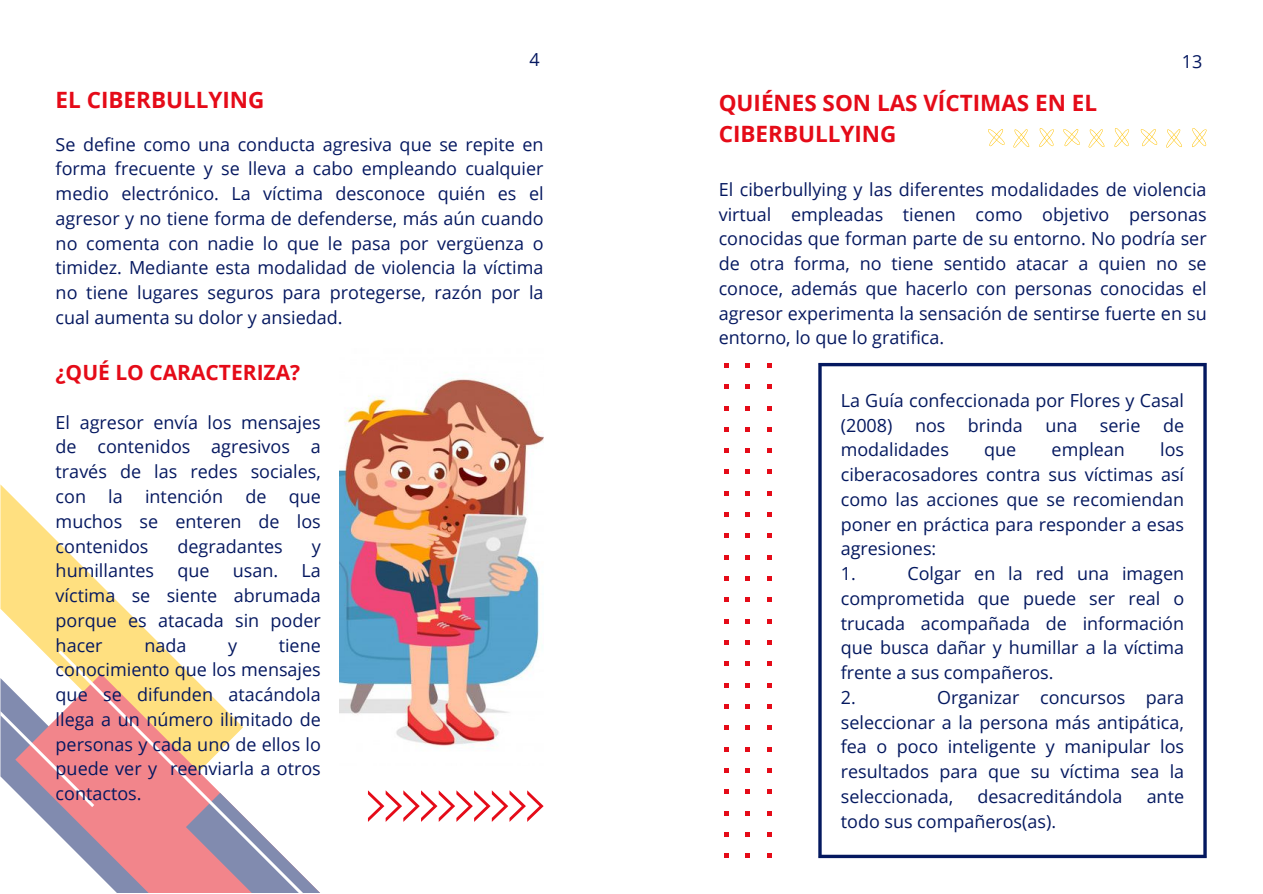
<style>
.page{position:relative;width:1263px;height:894px;background:#fff}
.page>*{position:absolute;margin:0;border:0;box-sizing:border-box;transform-origin:0 0}
.t1{font:700 22.5px/31.5px "Open Sans";color:#e50b18}
.t2{font:700 21px "Open Sans";color:#e50b18}
.t3{font:18px/24.8px "Open Sans";color:#051860;text-align:justify}
.t4{font:18px/24.8px "Open Sans";color:#04185f;text-align:justify}
</style>
<div class="page">
<svg style="left:368px;top:790px;width:175px;height:31px"></svg>
<svg style="left:0;top:484px;width:166px;height:227px"></svg>
<svg style="left:15px;top:673px;width:44px;height:162px"></svg>
<svg style="left:0;top:711px;width:59px;height:95px;background:#ba9cb0"></svg>
<svg style="left:303px;top:876px;width:16px;height:16px"></svg>
<svg style="left:59px;top:650px;width:244px;height:242px"></svg>
<svg style="left:818px;top:366px;width:4px;height:488px;background:#2a3b77"></svg>
<svg style="left:1203px;top:366px;width:4px;height:488px;background:#2a3b77"></svg>
<hr style="left:818px;top:363px;width:389px;height:3px;background:#04185f">
<hr style="left:818px;top:854px;width:389px;height:3px;background:#04185f">
<img style="left:340px;top:378px;width:203px;height:371px">
<svg style="left:724px;top:363px;width:5px;height:4px"></svg>
<svg style="left:724px;top:384px;width:5px;height:5px"></svg>
<svg style="left:724px;top:406px;width:5px;height:4px"></svg>
<svg style="left:724px;top:427px;width:5px;height:4px"></svg>
<svg style="left:724px;top:448px;width:5px;height:5px"></svg>
<svg style="left:724px;top:469px;width:5px;height:5px"></svg>
<svg style="left:724px;top:491px;width:5px;height:4px"></svg>
<svg style="left:724px;top:512px;width:5px;height:5px"></svg>
<svg style="left:724px;top:533px;width:5px;height:5px"></svg>
<svg style="left:724px;top:555px;width:5px;height:4px"></svg>
<svg style="left:724px;top:576px;width:5px;height:5px"></svg>
<svg style="left:724px;top:597px;width:5px;height:5px"></svg>
<svg style="left:724px;top:619px;width:5px;height:4px"></svg>
<svg style="left:724px;top:640px;width:5px;height:5px"></svg>
<svg style="left:724px;top:661px;width:5px;height:5px"></svg>
<svg style="left:724px;top:683px;width:5px;height:4px"></svg>
<svg style="left:724px;top:704px;width:5px;height:4px"></svg>
<svg style="left:724px;top:725px;width:5px;height:5px"></svg>
<svg style="left:724px;top:747px;width:5px;height:4px"></svg>
<svg style="left:724px;top:768px;width:5px;height:4px"></svg>
<svg style="left:724px;top:789px;width:5px;height:5px"></svg>
<svg style="left:724px;top:811px;width:5px;height:4px"></svg>
<svg style="left:724px;top:832px;width:5px;height:4px"></svg>
<svg style="left:724px;top:853px;width:5px;height:4px"></svg>
<svg style="left:745px;top:363px;width:5px;height:4px"></svg>
<svg style="left:745px;top:384px;width:5px;height:5px"></svg>
<svg style="left:745px;top:406px;width:5px;height:4px"></svg>
<svg style="left:745px;top:427px;width:5px;height:4px"></svg>
<svg style="left:745px;top:448px;width:5px;height:5px"></svg>
<svg style="left:745px;top:469px;width:5px;height:5px"></svg>
<svg style="left:745px;top:491px;width:5px;height:4px"></svg>
<svg style="left:745px;top:512px;width:5px;height:5px"></svg>
<svg style="left:745px;top:533px;width:5px;height:5px"></svg>
<svg style="left:745px;top:555px;width:5px;height:4px"></svg>
<svg style="left:745px;top:576px;width:5px;height:5px"></svg>
<svg style="left:745px;top:597px;width:5px;height:5px"></svg>
<svg style="left:745px;top:619px;width:5px;height:4px"></svg>
<svg style="left:745px;top:640px;width:5px;height:5px"></svg>
<svg style="left:745px;top:661px;width:5px;height:5px"></svg>
<svg style="left:745px;top:683px;width:5px;height:4px"></svg>
<svg style="left:745px;top:704px;width:5px;height:4px"></svg>
<svg style="left:745px;top:725px;width:5px;height:5px"></svg>
<svg style="left:745px;top:747px;width:5px;height:4px"></svg>
<svg style="left:745px;top:768px;width:5px;height:4px"></svg>
<svg style="left:745px;top:789px;width:5px;height:5px"></svg>
<svg style="left:745px;top:811px;width:5px;height:4px"></svg>
<svg style="left:745px;top:832px;width:5px;height:4px"></svg>
<svg style="left:745px;top:853px;width:5px;height:4px"></svg>
<svg style="left:767px;top:363px;width:4px;height:4px"></svg>
<svg style="left:767px;top:384px;width:4px;height:5px"></svg>
<svg style="left:767px;top:406px;width:4px;height:4px"></svg>
<svg style="left:767px;top:427px;width:4px;height:4px"></svg>
<svg style="left:767px;top:448px;width:4px;height:5px"></svg>
<svg style="left:767px;top:469px;width:4px;height:5px"></svg>
<svg style="left:767px;top:491px;width:4px;height:4px"></svg>
<svg style="left:767px;top:512px;width:4px;height:5px"></svg>
<svg style="left:767px;top:533px;width:4px;height:5px"></svg>
<svg style="left:767px;top:555px;width:4px;height:4px"></svg>
<svg style="left:767px;top:576px;width:4px;height:5px"></svg>
<svg style="left:767px;top:597px;width:4px;height:5px"></svg>
<svg style="left:767px;top:619px;width:4px;height:4px"></svg>
<svg style="left:767px;top:640px;width:4px;height:5px"></svg>
<svg style="left:767px;top:661px;width:4px;height:5px"></svg>
<svg style="left:767px;top:683px;width:4px;height:4px"></svg>
<svg style="left:767px;top:704px;width:4px;height:4px"></svg>
<svg style="left:767px;top:725px;width:4px;height:5px"></svg>
<svg style="left:767px;top:747px;width:4px;height:4px"></svg>
<svg style="left:767px;top:768px;width:4px;height:4px"></svg>
<svg style="left:767px;top:789px;width:4px;height:5px"></svg>
<svg style="left:767px;top:811px;width:4px;height:4px"></svg>
<svg style="left:767px;top:832px;width:4px;height:4px"></svg>
<svg style="left:767px;top:853px;width:4px;height:4px"></svg>
<svg style="left:1141px;top:128px;width:65px;height:20px"></svg>
<svg style="left:1063px;top:128px;width:66px;height:20px"></svg>
<svg style="left:988px;top:128px;width:66px;height:20px"></svg>
<p class="t3" style="left:530px;top:46px;width:12px">4</p>
<p class="t3" style="left:1182px;top:48px;width:22px">13</p>
<p class="t1" style="left:56px;top:84px;width:210px">EL CIBERBULLYING</p>
<p class="t3" style="left:56px;top:131px;width:489px">Se define como una conducta agresiva que se repite en forma frecuente y se lleva a cabo empleando cualquier medio electrónico. La víctima desconoce quién es el agresor y no tiene forma de defenderse, más aún cuando no comenta con nadie lo que le pasa por vergüenza o timidez. Mediante esta modalidad de violencia la víctima no tiene lugares seguros para protegerse, razón por la cual aumenta su dolor y ansiedad.</p>
<p class="t2" style="left:56px;top:357px;width:246px">¿QUÉ LO CARACTERIZA?</p>
<p class="t3" style="left:56px;top:409px;width:267px">El agresor envía los mensajes de contenidos agresivos a través de las redes sociales, con la intención de que muchos se enteren de los contenidos</p>
<p class="t3" style="left:177px;top:533px;width:107px">degradantes</p>
<p class="t3" style="left:312px;top:533px;width:11px">y</p>
<p class="t3" style="left:56px;top:557px;width:100px">humillantes</p>
<p class="t3" style="left:177px;top:557px;width:34px">que</p>
<p class="t3" style="left:233px;top:557px;width:47px">usan.</p>
<p class="t3" style="left:56px;top:557px;width:267px;text-indent:246px">La víctima se siente abrumada porque es atacada sin poder hacer</p>
<p class="t3" style="left:144px;top:632px;width:44px">nada</p>
<p class="t3" style="left:228px;top:632px;width:11px">y</p>
<p class="t3" style="left:56px;top:632px;width:267px;text-indent:223px">tiene conocimiento que los mensajes que se difunden atacándola llega a un número ilimitado de personas y cada uno de ellos lo puede ver y reenviarla a otros contactos.</p>
<p class="t1" style="left:719px;top:86px;width:380px">QUIÉNES SON LAS VÍCTIMAS EN EL<br>CIBERBULLYING</p>
<p class="t3" style="left:719px;top:176px;width:489px">El ciberbullying y las diferentes modalidades de violencia virtual empleadas tienen como objetivo personas conocidas que forman parte de su entorno. No podría ser de otra forma, no tiene sentido atacar a quien no se conoce, además que hacerlo con personas conocidas el agresor experimenta la sensación de sentirse fuerte en su entorno, lo que lo gratifica.</p>
<p class="t4" style="left:841px;top:387px;width:345px">La Guía confeccionada por Flores y Casal (2008)</p>
<p class="t4" style="left:915px;top:412px;width:32px">nos</p>
<p class="t4" style="left:968px;top:412px;width:56px">brinda</p>
<p class="t4" style="left:1045px;top:412px;width:34px">una</p>
<p class="t4" style="left:1100px;top:412px;width:86px">serie de</p>
<p class="t4" style="left:841px;top:437px;width:110px">modalidades</p>
<p class="t4" style="left:984px;top:437px;width:34px">que</p>
<p class="t4" style="left:1052px;top:437px;width:75px">emplean</p>
<p class="t4" style="left:841px;top:437px;width:345px;text-indent:319px">los ciberacosadores contra sus víctimas así como las acciones que se recomiendan poner en práctica para responder a esas agresiones:</p>
<p class="t4" style="left:841px;top:560px;width:16px">1.</p>
<p class="t4" style="left:841px;top:560px;width:345px;text-indent:67px">Colgar en la red una imagen comprometida que puede ser real o trucada acompañada de información que busca dañar y humillar a la víctima frente a sus compañeros.</p>
<p class="t4" style="left:841px;top:684px;width:16px">2.</p>
<p class="t4" style="left:841px;top:684px;width:345px;text-indent:96px">Organizar concursos para seleccionar a la persona más antipática, fea o poco inteligente y manipular los resultados para que su víctima sea la seleccionada,</p>
<p class="t4" style="left:977px;top:783px;width:146px">desacreditándola</p>
<p class="t4" style="left:1147px;top:783px;width:39px">ante</p>
<p class="t4" style="left:841px;top:808px;width:217px">todo sus compañeros(as).</p>
</div>
